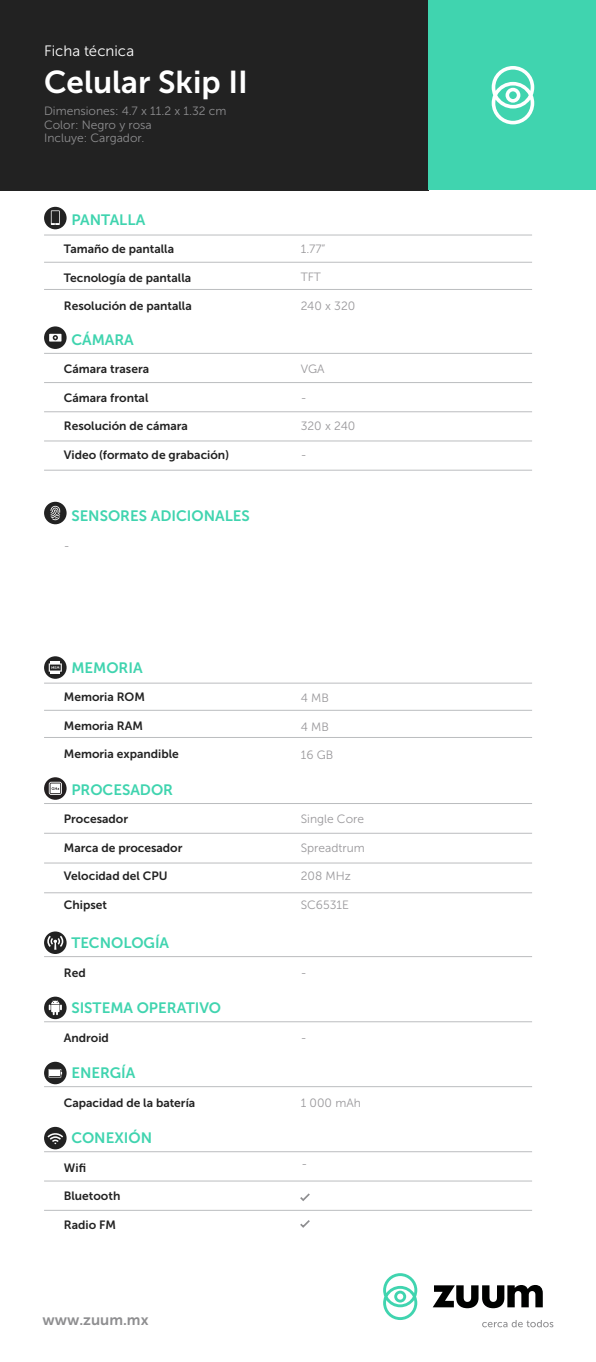
<style>
.page{position:relative;width:596px;height:1362px;background:#fff}
.page>*{position:absolute;margin:0;border:0;box-sizing:border-box;transform-origin:0 0}
.t1{font:31.5px "Museo Sans 700";color:#fff}
.t2{font:15px "Museo Sans 700";color:#40d4af}
.t3{font:15px "Museo Sans 300";color:#fff}
.t4{font:15px "Museo Sans 700";color:#8e8e90}
.t5{font:12px "Museo Sans 700";color:#222}
.t6{font:12px "Museo Sans 300";color:#99989b}
.t7{font:12px/13.5px "Museo Sans 300";color:#8e8e90}
</style>
<div class="page">
<hr style="left:44px;top:235px;width:487px;height:1px;background:#bbbdbf">
<hr style="left:44px;top:262px;width:487px;height:1px;background:#bbbdbf">
<hr style="left:44px;top:289px;width:487px;height:1px;background:#bbbdbf">
<hr style="left:44px;top:353px;width:487px;height:1px;background:#bbbdbf">
<hr style="left:44px;top:382px;width:487px;height:1px;background:#bbbdbf">
<hr style="left:44px;top:411px;width:487px;height:1px;background:#bbbdbf">
<hr style="left:44px;top:440px;width:487px;height:1px;background:#bbbdbf">
<hr style="left:44px;top:470px;width:487px;height:1px;background:#bbbdbf">
<hr style="left:44px;top:682px;width:487px;height:1px;background:#bbbdbf">
<hr style="left:44px;top:803px;width:487px;height:1px;background:#bbbdbf">
<hr style="left:44px;top:833px;width:487px;height:1px;background:#bbbdbf">
<hr style="left:44px;top:862px;width:487px;height:1px;background:#bbbdbf">
<hr style="left:44px;top:892px;width:487px;height:1px;background:#bbbdbf">
<hr style="left:44px;top:710px;width:487px;height:1px;background:#bbbdbf">
<hr style="left:44px;top:737px;width:487px;height:1px;background:#bbbdbf">
<hr style="left:44px;top:956px;width:487px;height:1px;background:#bbbdbf">
<hr style="left:44px;top:1021px;width:487px;height:1px;background:#bbbdbf">
<hr style="left:44px;top:1086px;width:487px;height:1px;background:#bbbdbf">
<hr style="left:44px;top:1151px;width:487px;height:1px;background:#bbbdbf">
<hr style="left:44px;top:1180px;width:487px;height:1px;background:#bbbdbf">
<hr style="left:44px;top:1209px;width:487px;height:1px;background:#bbbdbf">
<svg style="left:300px;top:1193px;width:10px;height:8px"></svg>
<svg style="left:300px;top:1220px;width:10px;height:8px"></svg>
<div style="left:44px;top:207px;width:23px;height:22px;background:#222;border-radius:50%"></div>
<svg style="left:51px;top:210px;width:9px;height:15px"></svg>
<svg style="left:44px;top:326px;width:23px;height:23px"></svg>
<div style="left:49px;top:334px;width:12px;height:7px;background:#fff"></div>
<svg style="left:53px;top:335px;width:5px;height:5px"></svg>
<svg style="left:44px;top:501px;width:23px;height:23px"></svg>
<svg style="left:50px;top:506px;width:10px;height:14px"></svg>
<svg style="left:44px;top:656px;width:23px;height:22px"></svg>
<svg style="left:49px;top:661px;width:13px;height:12px"></svg>
<svg style="left:44px;top:777px;width:23px;height:22px"></svg>
<svg style="left:44px;top:931px;width:23px;height:22px"></svg>
<svg style="left:47px;top:935px;width:16px;height:14px"></svg>
<svg style="left:44px;top:996px;width:23px;height:23px"></svg>
<svg style="left:49px;top:999px;width:13px;height:16px"></svg>
<svg style="left:44px;top:1061px;width:23px;height:23px"></svg>
<svg style="left:49px;top:1068px;width:13px;height:9px"></svg>
<svg style="left:44px;top:1126px;width:23px;height:23px"></svg>
<svg style="left:47px;top:1131px;width:16px;height:13px"></svg>
<svg style="left:49px;top:781px;width:13px;height:13px"></svg>
<svg style="left:482px;top:1320px;width:71px;height:7px"></svg>
<svg style="left:383px;top:1273px;width:34px;height:46px"></svg>
<svg style="left:432px;top:1285px;width:110px;height:23px"></svg>
<div style="left:0;top:0;width:428px;height:190px;background:#222"></div>
<div style="left:428px;top:0;width:167px;height:190px;background:#40d4af"></div>
<svg style="left:491px;top:66px;width:43px;height:58px"></svg>
<p class="t3" style="left:44px;top:42px;width:91px">Ficha técnica</p>
<h1 class="t1" style="left:44px;top:65px;width:205px">Celular Skip II</h1>
<p class="t7" style="left:44px;top:104px;width:184px">Dimensiones: 4.7 x 11.2 x 1.32 cm<br>Color: Negro y rosa<br>Incluye: Cargador.</p>
<p class="t2" style="left:71px;top:211px;width:75px">PANTALLA</p>
<p class="t5" style="left:64px;top:242px;width:112px">Tamaño de pantalla</p>
<p class="t5" style="left:64px;top:271px;width:129px">Tecnología de pantalla</p>
<p class="t5" style="left:64px;top:299px;width:129px">Resolución de pantalla</p>
<p class="t2" style="left:71px;top:331px;width:64px">CÁMARA</p>
<p class="t5" style="left:64px;top:362px;width:87px">Cámara trasera</p>
<p class="t5" style="left:64px;top:391px;width:86px">Cámara frontal</p>
<p class="t5" style="left:64px;top:419px;width:125px">Resolución de cámara</p>
<p class="t5" style="left:64px;top:448px;width:167px">Video (formato de grabación)</p>
<p class="t2" style="left:71px;top:508px;width:180px">SENSORES ADICIONALES</p>
<p class="t6" style="left:64px;top:539px;width:7px">-</p>
<p class="t2" style="left:71px;top:659px;width:73px">MEMORIA</p>
<p class="t5" style="left:64px;top:690px;width:83px">Memoria ROM</p>
<p class="t5" style="left:64px;top:719px;width:80px">Memoria RAM</p>
<p class="t5" style="left:64px;top:747px;width:116px">Memoria expandible</p>
<p class="t2" style="left:71px;top:781px;width:103px">PROCESADOR</p>
<p class="t5" style="left:64px;top:812px;width:66px">Procesador</p>
<p class="t5" style="left:64px;top:841px;width:120px">Marca de procesador</p>
<p class="t5" style="left:64px;top:869px;width:105px">Velocidad del CPU</p>
<p class="t5" style="left:64px;top:898px;width:45px">Chipset</p>
<p class="t2" style="left:71px;top:934px;width:99px">TECNOLOGÍA</p>
<p class="t5" style="left:64px;top:965px;width:23px">Red</p>
<p class="t2" style="left:71px;top:999px;width:151px">SISTEMA OPERATIVO</p>
<p class="t5" style="left:64px;top:1030px;width:47px">Android</p>
<p class="t2" style="left:71px;top:1064px;width:66px">ENERGÍA</p>
<p class="t5" style="left:64px;top:1095px;width:133px">Capacidad de la batería</p>
<p class="t2" style="left:71px;top:1129px;width:82px">CONEXIÓN</p>
<p class="t5" style="left:64px;top:1160px;width:24px">Wifi</p>
<p class="t5" style="left:64px;top:1189px;width:58px">Bluetooth</p>
<p class="t5" style="left:64px;top:1217px;width:54px">Radio FM</p>
<p class="t4" style="left:43px;top:1311px;width:107px">www.zuum.mx</p>
<p class="t6" style="left:300px;top:242px;width:26px">1.77”</p>
<p class="t6" style="left:300px;top:271px;width:22px">TFT</p>
<p class="t6" style="left:300px;top:299px;width:56px">240 x 320</p>
<p class="t6" style="left:300px;top:362px;width:25px">VGA</p>
<p class="t6" style="left:300px;top:391px;width:7px">-</p>
<p class="t6" style="left:300px;top:419px;width:56px">320 x 240</p>
<p class="t6" style="left:300px;top:448px;width:7px">-</p>
<p class="t6" style="left:300px;top:691px;width:30px">4 MB</p>
<p class="t6" style="left:300px;top:720px;width:30px">4 MB</p>
<p class="t6" style="left:300px;top:748px;width:34px">16 GB</p>
<p class="t6" style="left:300px;top:812px;width:65px">Single Core</p>
<p class="t6" style="left:300px;top:841px;width:66px">Spreadtrum</p>
<p class="t6" style="left:300px;top:869px;width:52px">208 MHz</p>
<p class="t6" style="left:300px;top:898px;width:50px">SC6531E</p>
<p class="t6" style="left:300px;top:1030px;width:7px">-</p>
<p class="t6" style="left:300px;top:1095px;width:62px">1 000 mAh</p>
<p class="t6" style="left:301px;top:1157px;width:7px">-</p>
</div>
